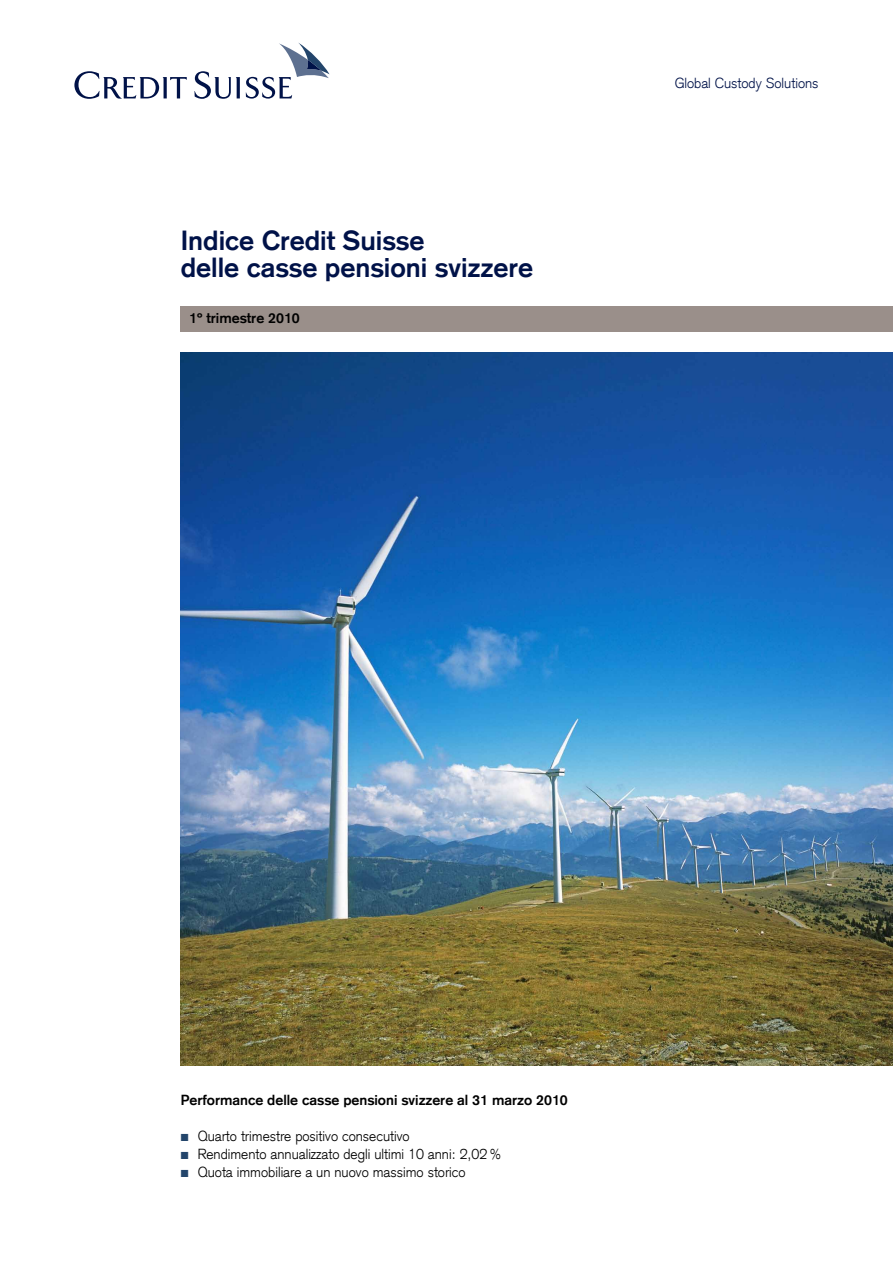
<style>
.page{position:relative;width:893px;height:1263px;background:#fff}
.page>*{position:absolute;margin:0;border:0;box-sizing:border-box;transform-origin:0 0}
.t1{font:700 27px/27px "Credit Suisse Type";color:#001248}
.t2{font:300 14.25px "Credit Suisse Type";color:#000}
.t3{font:700 14.25px "Credit Suisse Type";color:#000}
.t4{font:300 14.25px "Credit Suisse Type";color:#001248}
.s1{color:#23456b}
</style>
<div class="page">
<svg style="left:74px;top:71px;width:113px;height:28px"></svg>
<svg style="left:246px;top:43px;width:84px;height:56px"></svg>
<svg style="left:194px;top:71px;width:46px;height:28px"></svg>
<div style="left:181px;top:306px;width:712px;height:26px;background:#9a8f8a"></div>
<img style="left:181px;top:353px;width:712px;height:712px">
<h1 class="t1" style="left:181px;top:227px;width:354px">Indice Credit Suisse<br>delle casse pensioni svizzere</h1>
<p class="t3" style="left:189px;top:309px;width:112px">1º trimestre 2010</p>
<p class="t4" style="left:675px;top:74px;width:145px">Global Custody Solutions</p>
<p class="t3" style="left:181px;top:1091px;width:389px">Performance delle casse pensioni svizzere al 31 marzo 2010</p>
<p class="t2" style="left:181px;top:1127px;width:230px"><span class="s1">■</span> Quarto trimestre positivo consecutivo</p>
<p class="t2" style="left:181px;top:1145px;width:323px"><span class="s1">■</span> Rendimento annualizzato degli ultimi 10 anni: 2,02%</p>
<p class="t2" style="left:181px;top:1163px;width:286px"><span class="s1">■</span> Quota immobiliare a un nuovo massimo storico</p>
</div>
